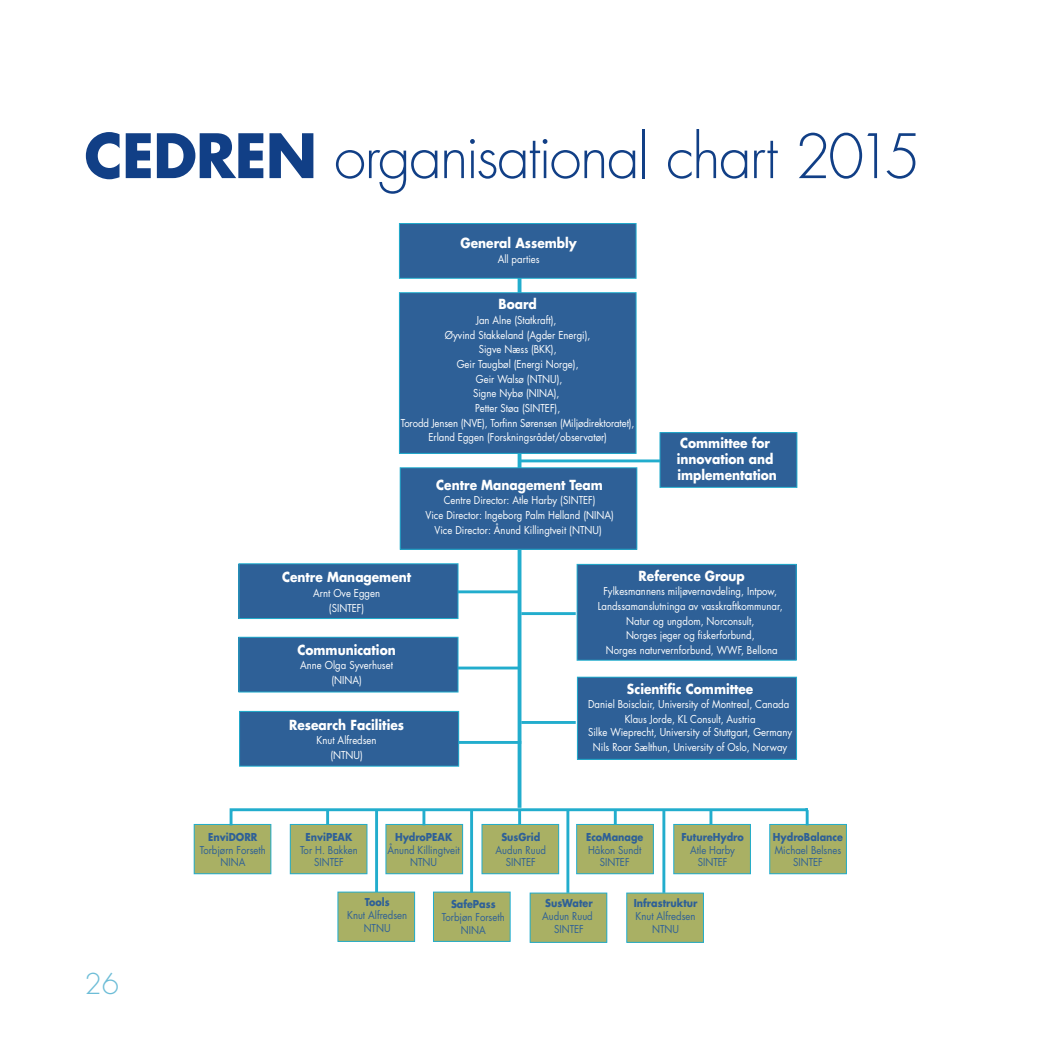
<style>
.page{position:relative;width:1042px;height:1042px;background:#fff}
.page>*{position:absolute;margin:0;border:0;box-sizing:border-box;transform-origin:0 0}
.overskrift_1{font:300 59.5px "Futura Std";letter-spacing:-.035em;color:#113f86}
.t1{font:300 28px "Futura Std";color:#6dbdd7}
.t2{font:700 13.47px/16.3px "Futura Std";color:#fff;scale:.9 1}
.t3{font:10.67px/14.7px "Futura Std";color:#fff;text-align:center;scale:.9 1}
.t4{font:10.67px/12.8px "Futura Std";color:#2e6097;text-align:center;scale:.9 1}
.s1{font-weight:700}
</style>
<div class="page">
<hr style="left:521px;top:612px;width:55px;height:3px;background:#22adcd">
<hr style="left:417px;top:666px;width:101px;height:3px;background:#22adcd">
<svg style="left:517px;top:279px;width:4px;height:528px"></svg>
<hr style="left:421px;top:741px;width:100px;height:3px;background:#22adcd">
<hr style="left:418px;top:590px;width:101px;height:3px;background:#22adcd">
<hr style="left:520px;top:459px;width:167px;height:3px;background:#22adcd">
<hr style="left:375px;top:810px;width:3px;height:83px;background:#22adcd">
<div style="left:399px;top:293px;width:237px;height:160px;background:#2e6097"></div>
<div style="left:399px;top:292px;width:237px;height:162px;border:1px solid #22adcd"></div>
<div style="left:399px;top:223px;width:237px;height:55px;background:#2e6097"></div>
<div style="left:399px;top:223px;width:237px;height:56px;border:1px solid #22adcd"></div>
<div style="left:400px;top:468px;width:237px;height:81px;background:#2e6097"></div>
<div style="left:400px;top:467px;width:237px;height:83px;border:1px solid #22adcd"></div>
<div style="left:239px;top:564px;width:219px;height:54px;background:#2e6097"></div>
<div style="left:238px;top:563px;width:220px;height:56px;border:1px solid #22adcd"></div>
<div style="left:577px;top:564px;width:219px;height:96px;background:#2e6097"></div>
<div style="left:576px;top:564px;width:221px;height:97px;border:1px solid #22adcd"></div>
<hr style="left:521px;top:721px;width:55px;height:3px;background:#22adcd">
<div style="left:577px;top:677px;width:219px;height:82px;background:#2e6097"></div>
<div style="left:577px;top:677px;width:220px;height:83px;border:1px solid #22adcd"></div>
<div style="left:239px;top:637px;width:219px;height:55px;background:#2e6097"></div>
<div style="left:238px;top:637px;width:220px;height:55px;border:1px solid #22adcd"></div>
<div style="left:240px;top:711px;width:219px;height:55px;background:#2e6097"></div>
<div style="left:239px;top:711px;width:220px;height:55px;border:1px solid #22adcd"></div>
<div style="left:386px;top:824px;width:77px;height:50px;background:#a9b064"></div>
<div style="left:385px;top:824px;width:78px;height:50px;border:1px solid #22adcd"></div>
<div style="left:338px;top:892px;width:77px;height:49px;background:#a9b064"></div>
<div style="left:337px;top:891px;width:78px;height:51px;border:1px solid #22adcd"></div>
<div style="left:194px;top:824px;width:77px;height:50px;background:#a9b064"></div>
<div style="left:194px;top:824px;width:77px;height:50px;border:1px solid #22adcd"></div>
<div style="left:290px;top:824px;width:77px;height:50px;background:#a9b064"></div>
<div style="left:290px;top:824px;width:77px;height:50px;border:1px solid #22adcd"></div>
<div style="left:530px;top:893px;width:77px;height:49px;background:#a9b064"></div>
<div style="left:530px;top:892px;width:77px;height:51px;border:1px solid #22adcd"></div>
<div style="left:627px;top:893px;width:76px;height:49px;background:#a9b064"></div>
<div style="left:626px;top:892px;width:78px;height:51px;border:1px solid #22adcd"></div>
<div style="left:482px;top:824px;width:77px;height:50px;background:#a9b064"></div>
<div style="left:481px;top:824px;width:78px;height:50px;border:1px solid #22adcd"></div>
<div style="left:660px;top:432px;width:137px;height:55px;background:#2e6097"></div>
<div style="left:659px;top:432px;width:138px;height:56px;border:1px solid #22adcd"></div>
<div style="left:577px;top:824px;width:76px;height:50px;background:#a9b064"></div>
<div style="left:576px;top:824px;width:78px;height:50px;border:1px solid #22adcd"></div>
<div style="left:433px;top:892px;width:77px;height:49px;background:#a9b064"></div>
<div style="left:433px;top:891px;width:78px;height:51px;border:1px solid #22adcd"></div>
<div style="left:674px;top:824px;width:76px;height:50px;background:#a9b064"></div>
<div style="left:673px;top:824px;width:78px;height:50px;border:1px solid #22adcd"></div>
<div style="left:770px;top:824px;width:76px;height:50px;background:#a9b064"></div>
<div style="left:769px;top:824px;width:78px;height:50px;border:1px solid #22adcd"></div>
<svg style="left:228px;top:807px;width:582px;height:21px"></svg>
<hr style="left:470px;top:810px;width:3px;height:83px;background:#22adcd">
<hr style="left:566px;top:810px;width:3px;height:83px;background:#22adcd">
<hr style="left:662px;top:810px;width:3px;height:83px;background:#22adcd">
<p class="overskrift_1" style="left:84px;top:120px;width:838px"><span class="s1">CEDREN</span> organisational chart 2015</p>
<p class="t2" style="left:460px;top:235px;width:131px">General Assembly</p>
<p class="t3" style="left:498px;top:251px;width:48px">All parties</p>
<p class="t2" style="left:498px;top:296px;width:44px">Board</p>
<p class="t3" style="left:401px;top:313px;width:261px">Jan Alne (Statkraft),<br>Øyvind Stakkeland (Agder Energi),<br>Sigve Næss (BKK),<br>Geir Taugbøl (Energi Norge),<br>Geir Walsø (NTNU),<br>Signe Nybø (NINA),<br>Petter Støa (SINTEF),<br>Torodd Jensen (NVE), Torfinn Sørensen (Miljødirektoratet),<br>Erland Eggen (Forskningsrådet/observatør)</p>
<p class="t2" style="left:436px;top:476px;width:187px">Centre Management Team</p>
<p class="t3" style="left:425px;top:493px;width:211px">Centre Director: Atle Harby (SINTEF)<br>Vice Director: Ingeborg Palm Helland (NINA)<br>Vice Director: Ånund Killingtveit (NTNU)</p>
<p class="t2" style="left:677px;top:434px;width:113px">Committee for innovation and implementation</p>
<p class="t2" style="left:282px;top:569px;width:145px">Centre Management</p>
<p class="t3" style="left:313px;top:586px;width:76px">Arnt Ove Eggen (SINTEF)</p>
<p class="t2" style="left:297px;top:641px;width:111px">Communication</p>
<p class="t3" style="left:300px;top:658px;width:105px">Anne Olga Syverhuset (NINA)</p>
<p class="t2" style="left:289px;top:716px;width:129px">Research Facilities</p>
<p class="t3" style="left:317px;top:733px;width:68px">Knut Alfredsen (NTNU)</p>
<p class="t2" style="left:638px;top:567px;width:120px">Reference Group</p>
<p class="t3" style="left:598px;top:584px;width:207px">Fylkesmannens miljøvernavdeling, Intpow, Landssamanslutninga av vasskraftkommunar, Natur og ungdom, Norconsult,<br>Norges jeger og fiskerforbund,<br>Norges naturvernforbund, WWF, Bellona</p>
<p class="t2" style="left:627px;top:680px;width:142px">Scientific Committee</p>
<p class="t3" style="left:588px;top:697px;width:225px">Daniel Boisclair, University of Montreal, Canada<br>Klaus Jorde, KL Consult, Austria</p>
<p class="t3" style="left:588px;top:725px;width:228px">Silke Wieprecht, University of Stuttgart, Germany<br>Nils Roar Sælthun, University of Oslo, Norway</p>
<h2 class="t1" style="left:84px;top:967px;width:36px">26</h2>
<p class="t4" style="left:387px;top:830px;width:82px"><span class="s1">HydroPEAK<br></span>Ånund Killingtveit<br>NTNU</p>
<p class="t4" style="left:347px;top:896px;width:68px"><span class="s1">Tools<br></span>Knut Alfredsen<br>NTNU</p>
<p class="t4" style="left:495px;top:830px;width:58px"><span class="s1">SusGrid<br></span>Audun Ruud<br>SINTEF</p>
<p class="t4" style="left:681px;top:830px;width:71px"><span class="s1">FutureHydro<br></span>Atle Harby<br>SINTEF</p>
<p class="t4" style="left:773px;top:830px;width:79px"><span class="s1">HydroBalance<br></span>Michael Belsnes<br>SINTEF</p>
<p class="t4" style="left:200px;top:830px;width:75px"><span class="s1">EnviDORR<br></span>Torbjørn Forseth<br>NINA</p>
<p class="t4" style="left:300px;top:830px;width:66px"><span class="s1">EnviPEAK<br></span>Tor H. Bakken<br>SINTEF</p>
<p class="t4" style="left:586px;top:830px;width:65px"><span class="s1">EcoManage<br></span>Håkon Sundt<br>SINTEF</p>
<p class="t4" style="left:542px;top:897px;width:58px"><span class="s1">SusWater<br></span>Audun Ruud<br>SINTEF</p>
<p class="t4" style="left:634px;top:897px;width:72px"><span class="s1">Infrastruktur<br></span>Knut Alfredsen<br>NTNU</p>
<p class="t4" style="left:442px;top:898px;width:71px"><span class="s1">SafePass<br></span>Torbjøn Forseth<br>NINA</p>
</div>
